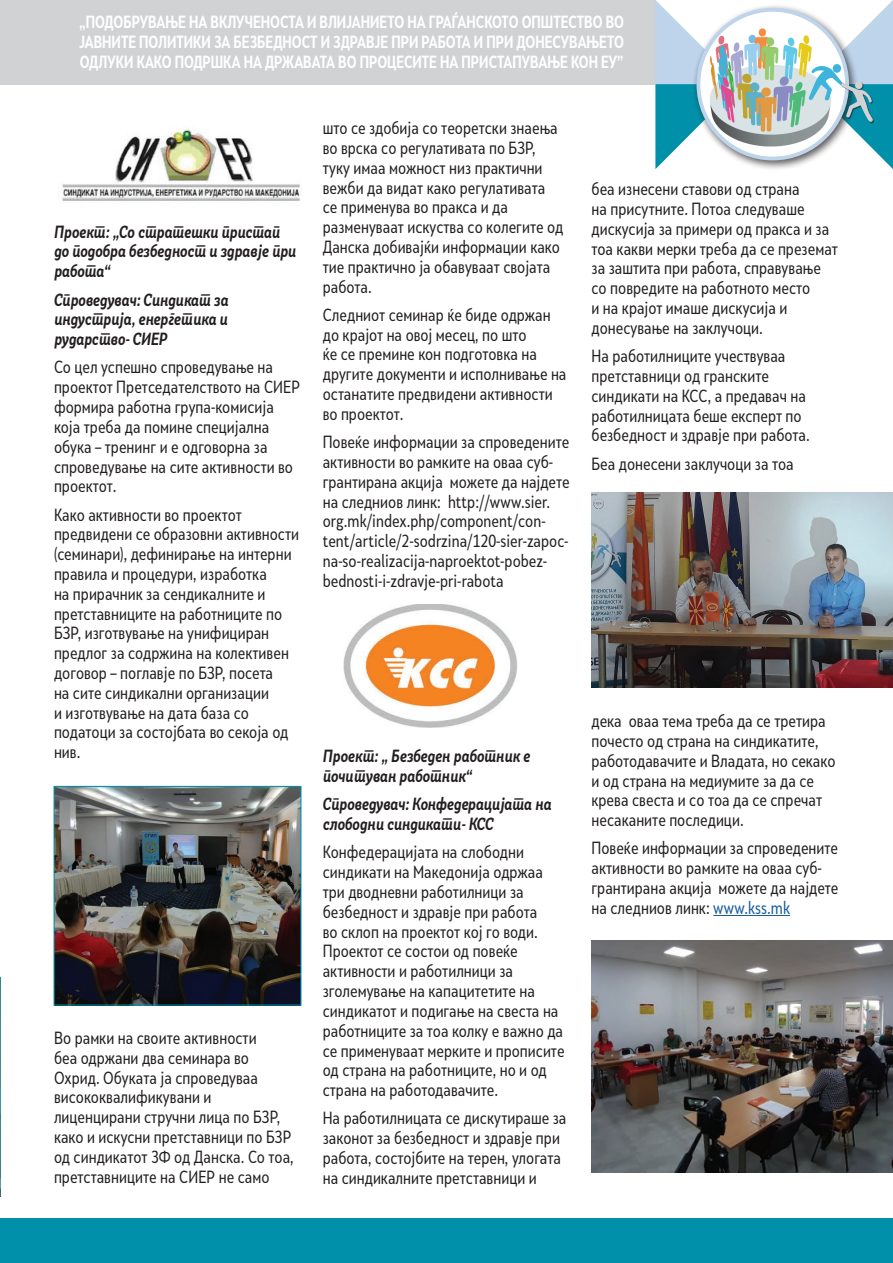
<style>
.page{position:relative;width:893px;height:1263px;background:#fff}
.page>*{position:absolute;margin:0;border:0;box-sizing:border-box;transform-origin:0 0}
.t1{font:16.5px/19.8px "Skola Sans Cn";color:#231f20;scale:.95 1}
.t2{font:italic 700 16.5px/19.8px "Skola Sans Cn";color:#231f20;scale:.95 1}
.t3{font:700 16.5px/19.8px "Skola Sans Cn";color:#fff;text-align:justify;scale:.9 1}
.s1{color:#175d9e}
</style>
<div class="page">
<hr style="left:713px;top:915px;width:77px;height:1px;background:#175d9e">
<div style="left:0;top:0;width:655px;height:85px;background:#d1d2d4"></div>
<div style="left:0;top:1218px;width:893px;height:45px;background:#0090a9"></div>
<svg style="left:655px;top:0;width:37px;height:169px"></svg>
<div style="left:692px;top:3px;width:167px;height:168px;background:#231f20;opacity:.75"></div>
<svg style="left:698px;top:10px;width:149px;height:149px"></svg>
<img style="left:703px;top:28px;width:105px;height:119px">
<div style="left:696px;top:8px;width:153px;height:152px;border:4px solid #bed4eb;border-radius:50%"></div>
<svg style="left:808px;top:0;width:85px;height:169px"></svg>
<div style="left:855px;top:81px;width:7px;height:8px;background:#d1d2d4;border-radius:50%"></div>
<svg style="left:0;top:977px;width:1px;height:219px"></svg>
<img style="left:56px;top:788px;width:243px;height:215px">
<div style="left:54px;top:786px;width:247px;height:219px;border:1px solid #0090a9"></div>
<img style="left:62px;top:129px;width:238px;height:72px">
<img style="left:591px;top:492px;width:302px;height:196px">
<img style="left:591px;top:941px;width:302px;height:231px">
<img style="left:343px;top:604px;width:175px;height:123px">
<p class="t3" style="left:79px;top:12px;width:607px">„ПОДОБРУВАЊЕ НА ВКЛУЧЕНОСТА И ВЛИЈАНИЕТО НА ГРАЃАНСКОТО ОПШТЕСТВО ВО ЈАВНИТЕ ПОЛИТИКИ ЗА БЕЗБЕДНОСТ И ЗДРАВЈЕ ПРИ РАБОТА И ПРИ ДОНЕСУВАЊЕТО ОДЛУКИ КАКО ПОДРШКА НА ДРЖАВАТА ВО ПРОЦЕСИТЕ НА ПРИСТАПУВАЊЕ КОН ЕУ”</p>
<p class="t2" style="left:54px;top:221px;width:256px">Проект: „Со стратешки пристап до подобра безбедност и здравје при работа“</p>
<p class="t2" style="left:54px;top:289px;width:185px;text-align:justify">Спроведувач: Синдикат за индустрија, енергетика и рударство- СИЕР</p>
<p class="t1" style="left:54px;top:357px;width:260px">Со цел успешно спроведување на проектот Претседателството на СИЕР формира работна група-комисија која треба да помине специјална обука – тренинг и е одговорна за спроведување на сите активности во проектот.</p>
<p class="t1" style="left:54px;top:504px;width:260px">Како активности во проектот предвидени се образовни активности (семинари), дефинирање на интерни правила и процедури, изработка<br>на прирачник за сендикалните и претставниците на работниците по<br>БЗР, изготвување на унифициран предлог за содржина на колективен договор – поглавје по БЗР, посета<br>на сите синдикални организации<br>и изготвување на дата база со податоци за состојбата во секоја од нив.</p>
<p class="t1" style="left:54px;top:1028px;width:254px">Во рамки на своите активности<br>беа одржани два семинара во<br>Охрид. Обуката ја спроведуваа висококвалификувани и лиценцирани стручни лица по БЗР, како и искусни претставници по БЗР од синдикатот 3Ф од Данска. Со тоа, претставниците на СИЕР не само</p>
<p class="t1" style="left:323px;top:118px;width:255px">што се здобија со теоретски знаења во врска со регулативата по БЗР, туку имаа можност низ практични вежби да видат како регулативата се применува во пракса и да разменуваат искуства со колегите од<br>Данска добивајќи информации како тие практично ја обавуваат својата работа.</p>
<p class="t1" style="left:323px;top:305px;width:258px">Следниот семинар ќе биде одржан до крајот на овој месец, по што<br>ќе се премине кон подготовка на другите документи и исполнивање на останатите предвидени активности во проектот.</p>
<p class="t1" style="left:323px;top:432px;width:262px">Повеќе информации за спроведените активности во рамките на оваа суб&shy;грантирана акција можете да најдете на следниов линк: http://www.sier. org.mk/index.php/component/con&shy;tent/article/2-sodrzina/120-sier-zapoc&shy;na-so-realizacija-naproektot-pobez&shy;bednosti-i-zdravje-pri-rabota</p>
<p class="t1" style="left:591px;top:179px;width:261px">беа изнесени ставови од страна<br>на присутните. Потоа следуваше дискусија за примери од пракса и за тоа какви мерки треба да се преземат за заштита при работа, справување со повредите на работното место<br>и на крајот имаше дискусија и донесување на заклучоци.</p>
<p class="t1" style="left:591px;top:346px;width:231px">На работилниците учествуваа претставници од гранските синдикати на КСС, а предавач на работилницата беше експерт по безбедност и здравје при работа.</p>
<p class="t1" style="left:591px;top:453px;width:214px">Беа донесени заклучоци за тоа</p>
<p class="t2" style="left:323px;top:746px;width:220px">Проект: „ Безбеден работник е почитуван работник“</p>
<p class="t2" style="left:323px;top:794px;width:242px">Спроведувач: Конфедерацијата на слободни синдикати- КСС</p>
<p class="t1" style="left:323px;top:842px;width:256px">Конфедерацијата на слободни синдикати на Македонија одржаа три дводневни работилници за безбедност и здравје при работа<br>во склоп на проектот кој го води.<br>Проектот се состои од повеќе активности и работилници за зголемување на капацитетите на синдикатот и подигање на свеста на работниците за тоа колку е важно да се применуваат мерките и прописите од страна на работниците, но и од страна на работодавачите.</p>
<p class="t1" style="left:323px;top:1108px;width:258px">На работилницата се дискутираше за законот за безбедност и здравје при работа, состојбите на терен, улогата на синдикалните претставници и</p>
<p class="t1" style="left:591px;top:711px;width:258px">дека оваа тема треба да се третира почесто од страна на синдикатите, работодавачите и Владата, но секако и од страна на медиумите за да се крева свеста и со тоа да се спречат несаканите последици.</p>
<p class="t1" style="left:591px;top:838px;width:262px">Повеќе информации за спроведените активности во рамките на оваа суб&shy;грантирана акција можете да најдете на следниов линк: <span class="s1">www.kss.mk</span></p>
</div>
